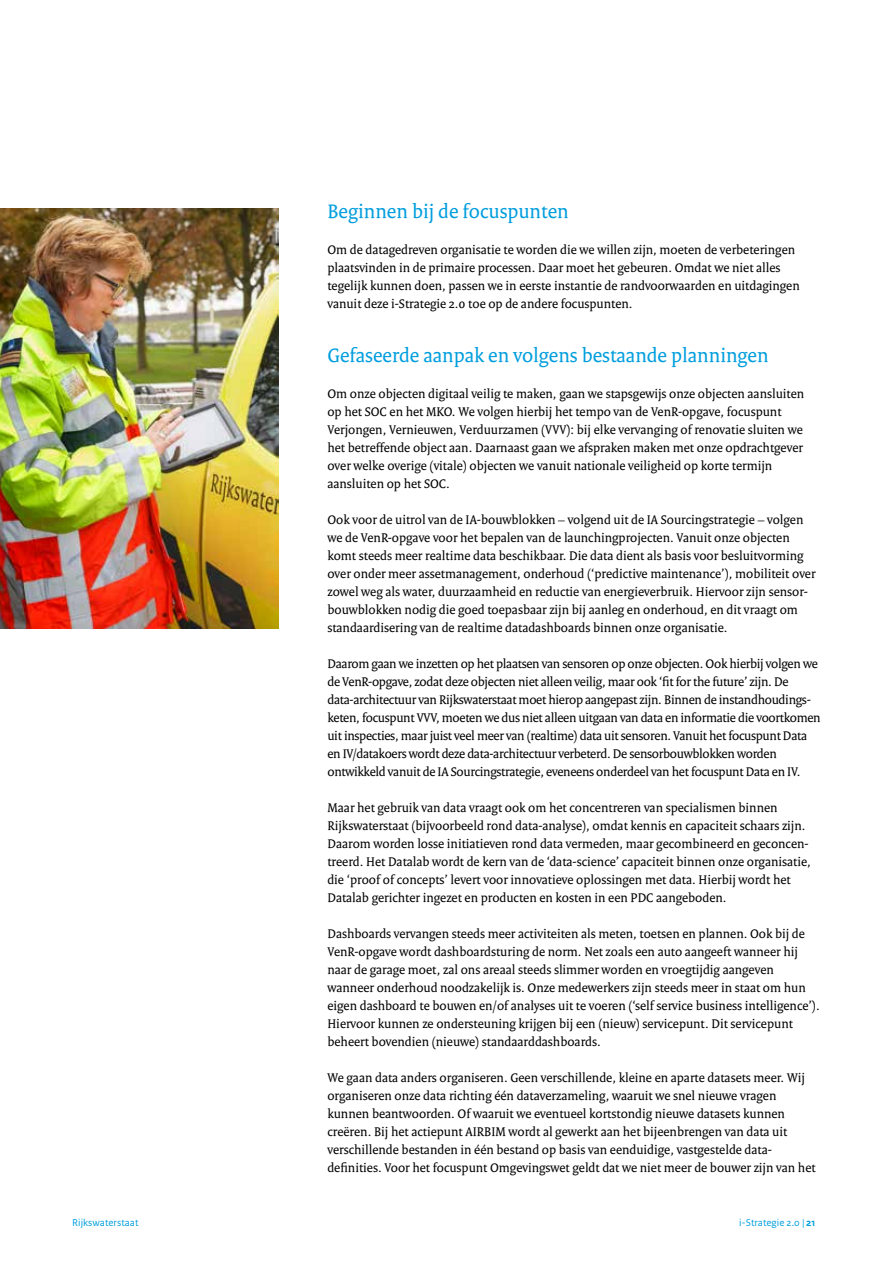
<style>
.page{position:relative;width:893px;height:1263px;background:#fff}
.page>*{position:absolute;margin:0;border:0;box-sizing:border-box;transform-origin:0 0}
.t1{font:21px "Rijksoverheid Serif";color:#009ede}
.t2{font:13.5px/18px "Rijksoverheid Serif";color:#000}
.t3{font:13.5px/18px "Rijksoverheid Serif";letter-spacing:-.02em;color:#000}
.t4{font:10.5px "Rijksoverheid Sans Text";color:#009ede}
.s1{font-weight:700}
</style>
<div class="page">
<img style="left:0;top:208px;width:278px;height:421px">
<p class="t4" style="left:72px;top:1216px;width:68px">Rijkswaterstaat</p>
<h1 class="t1" style="left:327px;top:199px;width:243px">Beginnen bij de focuspunten</h1>
<p class="t2" style="left:327px;top:240px;width:474px">Om de datagedreven organisatie te worden die we willen zijn, moeten de verbeteringen plaatsvinden in de primaire processen. Daar moet het gebeuren. Omdat we niet alles tegelijk kunnen doen, passen we in eerste instantie de randvoorwaarden en uitdagingen vanuit deze i-Strategie 2.0 toe op de andere focuspunten.</p>
<h1 class="t1" style="left:327px;top:343px;width:443px">Gefaseerde aanpak en volgens bestaande planningen</h1>
<p class="t2" style="left:327px;top:384px;width:478px">Om onze objecten digitaal veilig te maken, gaan we stapsgewijs onze objecten aansluiten op het SOC en het MKO. We volgen hierbij het tempo van de VenR-opgave, focuspunt Verjongen, Vernieuwen, Verduurzamen (VVV): bij elke vervanging of renovatie sluiten we het betreffende object aan. Daarnaast gaan we afspraken maken met onze opdrachtgever over welke overige (vitale) objecten we vanuit nationale veiligheid op korte termijn aansluiten op het SOC.</p>
<p class="t2" style="left:327px;top:510px;width:490px">Ook voor de uitrol van de IA-bouwblokken – volgend uit de IA Sourcingstrategie – volgen we de VenR-opgave voor het bepalen van de launchingprojecten. Vanuit onze objecten komt steeds meer realtime data beschikbaar. Die data dient als basis voor besluitvorming over onder meer assetmanagement, onderhoud (‘predictive maintenance’), mobiliteit over zowel weg als water, duurzaamheid en reductie van energieverbruik. Hiervoor zijn sensor&shy;bouwblokken nodig die goed toepasbaar zijn bij aanleg en onderhoud, en dit vraagt om standaardisering van de realtime datadashboards binnen onze organisatie.</p>
<p class="t3" style="left:327px;top:654px;width:495px">Daarom gaan we inzetten op het plaatsen van sensoren op onze objecten. Ook hierbij volgen we de VenR-opgave, zodat deze objecten niet alleen veilig, maar ook ‘fit for the future’ zijn. De data-architectuur van Rijkswaterstaat moet hierop aangepast zijn. Binnen de instandhoudings&shy;keten, focuspunt VVV, moeten we dus niet alleen uitgaan van data en informatie die voortkomen uit inspecties, maar juist veel meer van (realtime) data uit sensoren. Vanuit het focuspunt Data en IV/datakoers wordt deze data-architectuur verbeterd. De sensorbouwblokken worden ontwikkeld vanuit de IA Sourcingstrategie, eveneens onderdeel van het focuspunt Data en IV.</p>
<p class="t2" style="left:327px;top:798px;width:485px">Maar het gebruik van data vraagt ook om het concentreren van specialismen binnen Rijkswaterstaat (bijvoorbeeld rond data-analyse), omdat kennis en capaciteit schaars zijn.<br>Daarom worden losse initiatieven rond data vermeden, maar gecombineerd en geconcen&shy;treerd. Het Datalab wordt de kern van de ‘data-science’ capaciteit binnen onze organisatie, die ‘proof of concepts’ levert voor innovatieve oplossingen met data. Hierbij wordt het Datalab gerichter ingezet en producten en kosten in een PDC aangeboden.</p>
<p class="t2" style="left:327px;top:924px;width:494px">Dashboards vervangen steeds meer activiteiten als meten, toetsen en plannen. Ook bij de VenR-opgave wordt dashboardsturing de norm. Net zoals een auto aangeeft wanneer hij naar de garage moet, zal ons areaal steeds slimmer worden en vroegtijdig aangeven wanneer onderhoud noodzakelijk is. Onze medewerkers zijn steeds meer in staat om hun eigen dashboard te bouwen en/of analyses uit te voeren (‘self service business intelligence’).<br>Hiervoor kunnen ze ondersteuning krijgen bij een (nieuw) servicepunt. Dit servicepunt beheert bovendien (nieuwe) standaarddashboards.</p>
<p class="t2" style="left:327px;top:1068px;width:490px">We gaan data anders organiseren. Geen verschillende, kleine en aparte datasets meer. Wij organiseren onze data richting één dataverzameling, waaruit we snel nieuwe vragen kunnen beantwoorden. Of waaruit we eventueel kortstondig nieuwe datasets kunnen creëren. Bij het actiepunt AIRBIM wordt al gewerkt aan het bijeenbrengen van data uit verschillende bestanden in één bestand op basis van eenduidige, vastgestelde data&shy;definities. Voor het focuspunt Omgevingswet geldt dat we niet meer de bouwer zijn van het</p>
<p class="t4" style="left:739px;top:1216px;width:78px">i-Strategie 2.0 | <span class="s1">21</span></p>
</div>
